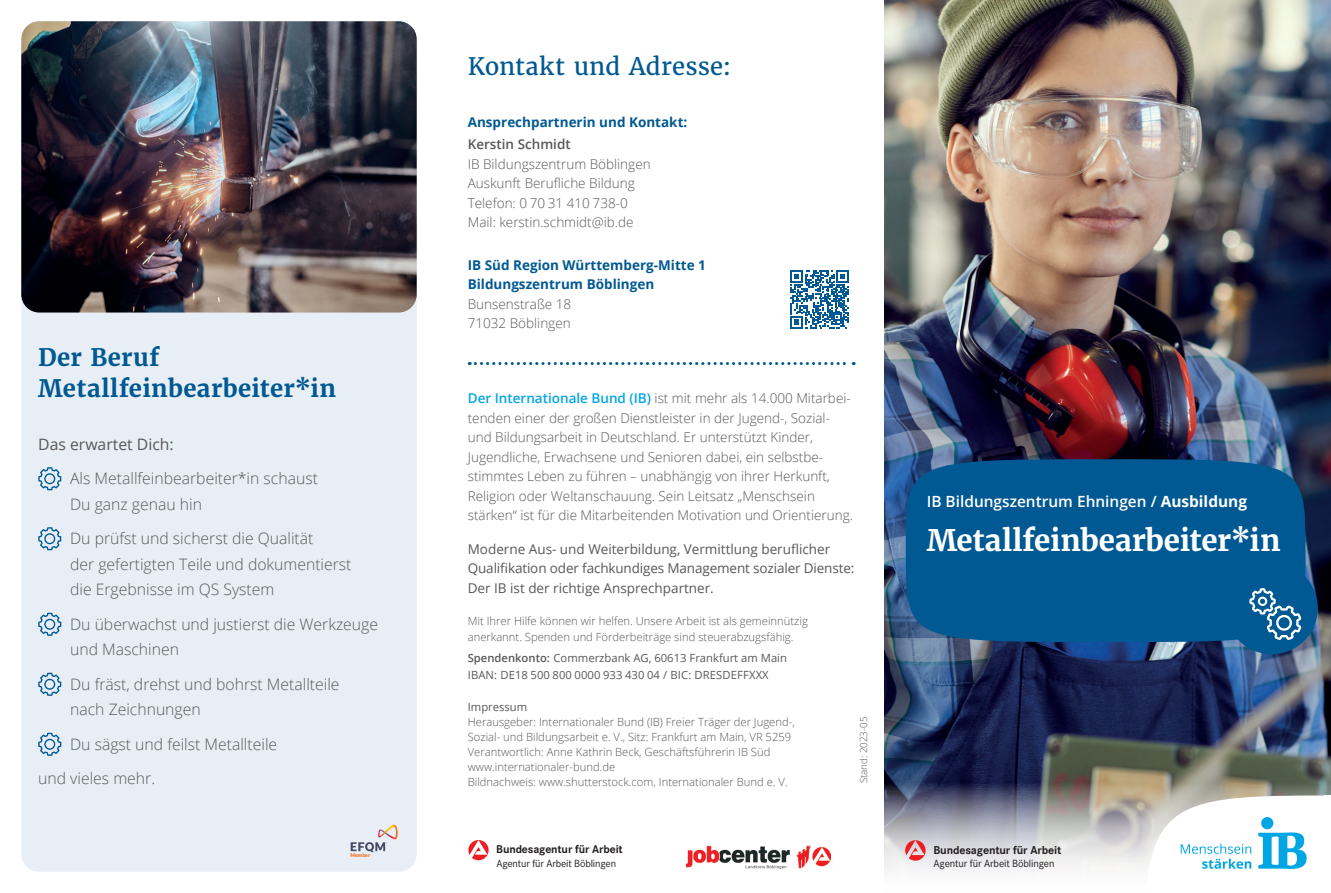
<style>
.page{position:relative;width:1331px;height:893px;background:#fff}
.page>*{position:absolute;margin:0;border:0;box-sizing:border-box;transform-origin:0 0}
.IB_H5_Überschrift_9{font:700 29.7px "Merriweather";letter-spacing:-.01em;color:#fff}
.t1{font:700 24px "Merriweather";letter-spacing:.015em;color:#005992}
.t2{font:24px "Merriweather";letter-spacing:.005em;color:#005992}
.t3{font:300 15.75px "Open Sans";color:#57585a}
.t4{font:15.75px "Open Sans";color:#57585a}
.IB_H5_Überschrift_9-2{font:600 15.45px "Open Sans";color:#fff}
.IB_P_Bildunterschrif{font:300 13.5px/19.5px "Open Sans";color:#57585a}
.t5{font:13.5px/19.5px "Open Sans";color:#57585a}
.IB_P_Bildunterschrif-2{font:700 13.5px "Open Sans";color:#005992}
.t6{font:600 13.5px "Open Sans";color:#57585a}
.t7{font:700 11.85px "Corporate S";letter-spacing:-.01em;color:#231f20}
.t8{font:700 11.7px "Corporate S";letter-spacing:-.01em;color:#231f20}
.IB_P_Bildunterschrif-3{font:300 11.25px/15px "Open Sans";color:#57585a}
.IB_P_Bildunterschrif-4{font:11.25px/16.5px "Open Sans";letter-spacing:.01em;color:#57585a}
.IB_H5_Überschrift_9-3{font:11.25px "Open Sans";color:#57585a}
.t9{font:10.95px "Corporate S";letter-spacing:-.01em;color:#231f20}
.t10{font:10.8px "Corporate S";letter-spacing:-.01em;color:#231f20}
.IB_P_Bildunterschrif-5{font:300 9.75px "Open Sans";color:#57585a}
.t11{font:900 5.1px "Lato";color:#f36e21}
.s1{font-weight:700;color:#005992}
.s2{font-weight:600;color:#00a6e4}
.s3{font-weight:600}
.s4{font-weight:700}
</style>
<div class="page">
<img style="left:884px;top:0;width:447px;height:748px">
<img style="left:884px;top:748px;width:447px;height:122px">
<svg style="left:790px;top:270px;width:59px;height:58px"></svg>
<svg style="left:1144px;top:795px;width:180px;height:75px"></svg>
<svg style="left:469px;top:362px;width:385px;height:3px"></svg>
<div style="left:21px;top:21px;width:396px;height:851px;background:#e8eef5;border-radius:18px"></div>
<svg style="left:38px;top:467px;width:23px;height:23px"></svg>
<svg style="left:38px;top:527px;width:23px;height:23px"></svg>
<svg style="left:38px;top:613px;width:23px;height:23px"></svg>
<svg style="left:38px;top:673px;width:23px;height:23px"></svg>
<svg style="left:38px;top:733px;width:23px;height:23px"></svg>
<img style="left:21px;top:21px;width:396px;height:292px">
<svg style="left:351px;top:824px;width:47px;height:28px"></svg>
<div style="left:906px;top:459px;width:399px;height:183px;background:#005992;border-radius:50%"></div>
<div style="left:1226px;top:562px;width:92px;height:92px;background:#005992;border-radius:50%"></div>
<svg style="left:1249px;top:588px;width:52px;height:52px"></svg>
<svg style="left:905px;top:840px;width:21px;height:21px"></svg>
<svg style="left:468px;top:840px;width:21px;height:20px"></svg>
<img style="left:686px;top:845px;width:144px;height:23px">
<div style="left:1324px;top:795px;width:7px;height:98px;background:#fff"></div>
<p class="t1" style="left:38px;top:342px;width:123px">Der Beruf</p>
<p class="t1" style="left:38px;top:373px;width:299px">Metallfeinbearbeiter*in</p>
<p class="t4" style="left:38px;top:433px;width:137px">Das erwartet Dich:</p>
<p class="t3" style="left:70px;top:468px;width:249px">Als Metallfeinbearbeiter*in schaust</p>
<p class="t3" style="left:70px;top:493px;width:133px">Du ganz genau hin</p>
<p class="t3" style="left:70px;top:528px;width:245px">Du prüfst und sicherst die Qualität</p>
<p class="t3" style="left:70px;top:553px;width:283px">der gefertigten Teile und dokumentierst</p>
<p class="t3" style="left:70px;top:579px;width:206px">die Ergebnisse im QS System</p>
<p class="t3" style="left:70px;top:613px;width:309px">Du überwachst und justierst die Werkzeuge</p>
<p class="t3" style="left:70px;top:639px;width:110px">und Maschinen</p>
<p class="t3" style="left:70px;top:673px;width:271px">Du fräst, drehst und bohrst Metallteile</p>
<p class="t3" style="left:70px;top:699px;width:132px">nach Zeichnungen</p>
<p class="t3" style="left:70px;top:733px;width:209px">Du sägst und feilst Metallteile</p>
<p class="t3" style="left:38px;top:768px;width:118px">und vieles mehr.</p>
<p class="t11" style="left:350px;top:852px;width:21px">Member</p>
<p class="t2" style="left:468px;top:51px;width:265px">Kontakt und Adresse:</p>
<p class="IB_P_Bildunterschrif-2" style="left:468px;top:112px;width:221px">Ansprechpartnerin und Kontakt:</p>
<p class="t6" style="left:468px;top:135px;width:105px">Kerstin Schmidt</p>
<p class="IB_P_Bildunterschrif" style="left:468px;top:154px;width:184px">IB Bildungszentrum Böblingen<br>Auskunft Berufliche Bildung</p>
<p class="IB_P_Bildunterschrif" style="left:468px;top:193px;width:162px">Telefon: 0 70 31 410 738-0</p>
<p class="IB_P_Bildunterschrif" style="left:468px;top:212px;width:167px">Mail: kerstin.schmidt@ib.de</p>
<p class="IB_P_Bildunterschrif-2" style="left:468px;top:255px;width:240px">IB Süd Region Württemberg-Mitte 1</p>
<p class="IB_P_Bildunterschrif" style="left:468px;top:274px;width:188px"><span class="s1">Bildungszentrum Böblingen<br></span>Bunsenstraße 18<br>71032 Böblingen</p>
<p class="IB_P_Bildunterschrif" style="left:468px;top:388px;width:387px"><span class="s2">Der Internationale Bund (IB)</span> ist mit mehr als 14.000 Mitarbei&shy;tenden einer der großen Dienstleister in der Jugend-, Sozial&shy;und Bildungsarbeit in Deutschland. Er unterstützt Kinder, Jugendliche, Erwachsene und Senioren dabei, ein selbstbe&shy;stimmtes Leben zu führen – unabhängig von ihrer Herkunft, Religion oder Weltanschauung. Sein Leitsatz „Menschsein stärken“ ist für die Mitarbeitenden Motivation und Orientierung.</p>
<p class="t5" style="left:468px;top:539px;width:388px">Moderne Aus- und Weiterbildung, Vermittlung beruflicher<br>Qualifikation oder fachkundiges Management sozialer Dienste:<br>Der IB ist der richtige Ansprechpartner.</p>
<p class="IB_P_Bildunterschrif-3" style="left:468px;top:612px;width:342px;line-height:16.5px">Mit Ihrer Hilfe können wir helfen. Unsere Arbeit ist als gemeinnützig anerkannt. Spenden und Förderbeiträge sind steuerabzugsfähig.</p>
<p class="IB_P_Bildunterschrif-4" style="left:468px;top:650px;width:321px"><span class="s3">Spendenkonto:</span> Commerzbank AG, 60613 Frankfurt am Main<br>IBAN: DE18 500 800 0000 933 430 04 / BIC: DRESDEFFXXX</p>
<h5 class="IB_H5_Überschrift_9-3" style="left:468px;top:699px;width:61px">Impressum</h5>
<p class="IB_P_Bildunterschrif-3" style="left:468px;top:714px;width:329px">Herausgeber: Internationaler Bund (IB) Freier Träger der Jugend-, Sozial- und Bildungsarbeit e. V., Sitz: Frankfurt am Main, VR 5259<br>Verantwortlich: Anne Kathrin Beck, Geschäftsführerin IB Süd www.internationaler-bund.de</p>
<p class="IB_P_Bildunterschrif-3" style="left:468px;top:774px;width:321px">Bildnachweis: www.shutterstock.com, Internationaler Bund e. V.</p>
<p class="t8" style="left:496px;top:841px;width:128px">Bundesagentur für Arbeit</p>
<p class="t10" style="left:496px;top:856px;width:121px">Agentur für Arbeit Böblingen</p>
<p class="IB_P_Bildunterschrif-5" style="left:857px;top:783px;width:68px;rotate:-90deg">Stand: 2023-05</p>
<h5 class="IB_H5_Überschrift_9-2" style="left:927px;top:491px;width:322px">IB Bildungszentrum Ehningen / <span class="s4">Ausbildung</span></h5>
<h5 class="IB_H5_Überschrift_9" style="left:927px;top:521px;width:355px">Metallfeinbearbeiter*in</h5>
<p class="t7" style="left:933px;top:841px;width:129px">Bundesagentur für Arbeit</p>
<p class="t9" style="left:934px;top:857px;width:122px">Agentur für Arbeit Böblingen</p>
</div>
